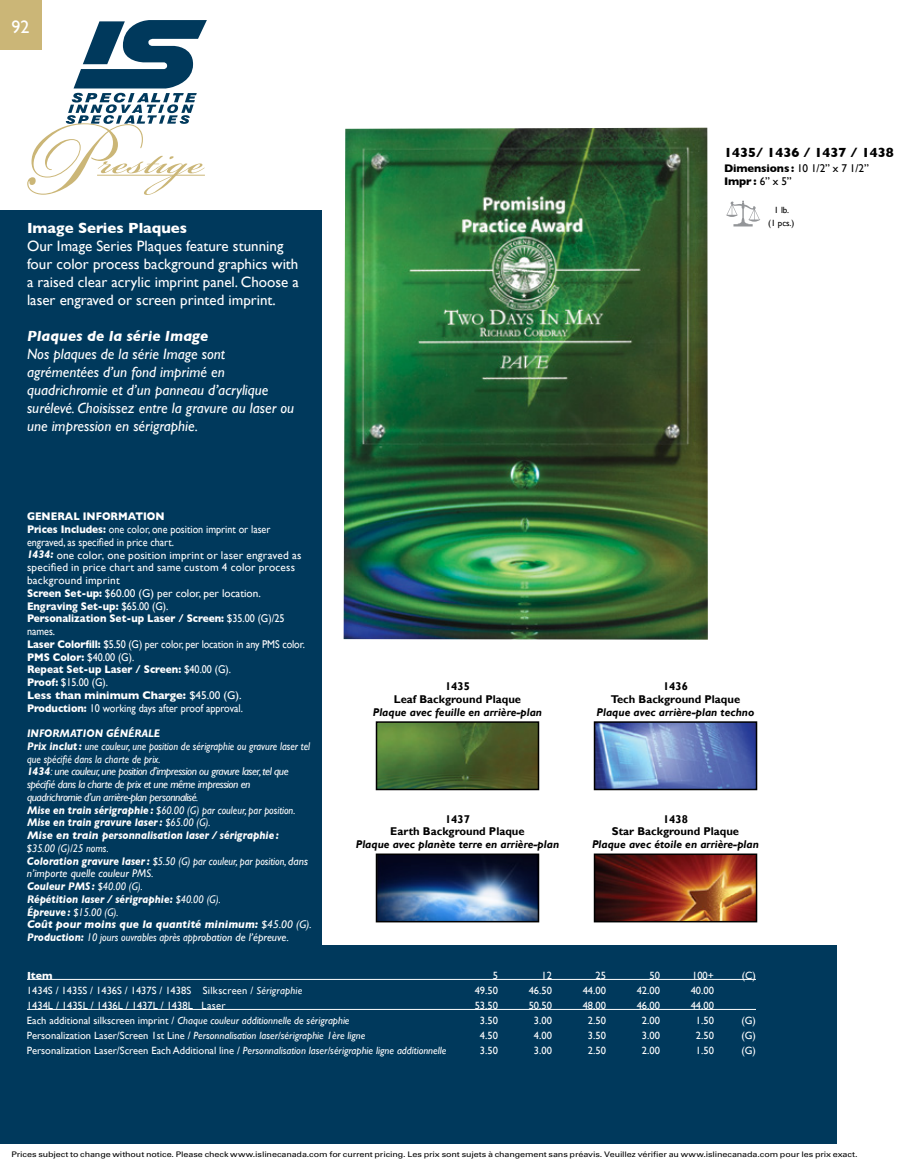
<style>
.page{position:relative;width:918px;height:1175px;background:#fff}
.page>*{position:absolute;margin:0;border:0;box-sizing:border-box;transform-origin:0 0}
.t1{font:18px "Gill Sans";color:#fff}
.t2{font:italic 15px/18px "Gill Sans";color:#fff}
.t3{font:15px/18px "Gill Sans";color:#fff}
.t4{font:italic 700 15px "Gill Sans";color:#fff}
.t5{font:700 15px "Gill Sans";color:#fff}
.t6{font:700 13.5px "Gill Sans";color:#000}
.t7{font:11.25px/12.8px "Gill Sans";color:#fff;scale:.9 1}
.t8{font:italic 11.25px/12.8px "Gill Sans";letter-spacing:-.04em;color:#fff}
.t9{font:italic 11.25px/12.8px "Gill Sans";color:#fff;scale:.9 1}
.t10{font:italic 700 11.25px "Gill Sans";color:#000}
.t11{font:700 11.25px/12.8px "Gill Sans";color:#000;text-align:center}
.t12{font:11.25px/12.8px "Gill Sans";color:#000}
.t13{font:italic 10.5px "Gill Sans";color:#fff}
.t14{font:10.5px "Gill Sans";color:#fff}
.t15{font:700 10.5px "Gill Sans";color:#fff}
.t16{font:9px/12.8px "Gill Sans";color:#000;text-align:center}
.t17{font:7.65px "Univers";letter-spacing:-.01em;color:#000;scale:1.18 1}
.s1{font-weight:700}
.s2{font-weight:700;font-style:italic}
.s3{font-style:inherit}
.s4{font-style:italic}
.s5{font-style:normal}
</style>
<div class="page">
<svg style="left:27px;top:20px;width:180px;height:175px"></svg>
<hr style="left:97px;top:175px;width:108px;height:1px;background:#cbb677">
<div style="left:0;top:210px;width:322px;height:890px;background:#00395c"></div>
<div style="left:0;top:945px;width:837px;height:199px;background:#00395c"></div>
<div style="left:0;top:0;width:41px;height:50px;background:#cbb677"></div>
<img style="left:344px;top:128px;width:364px;height:511px">
<svg style="left:726px;top:200px;width:34px;height:26px"></svg>
<hr style="left:27px;top:979px;width:729px;height:1px;background:#fff">
<hr style="left:27px;top:1009px;width:729px;height:1px;background:#fff">
<img style="left:379px;top:724px;width:157px;height:63px">
<div style="left:376px;top:721px;width:163px;height:69px;border:2px solid #000"></div>
<img style="left:597px;top:724px;width:157px;height:63px">
<div style="left:594px;top:721px;width:163px;height:69px;border:2px solid #000"></div>
<img style="left:379px;top:856px;width:157px;height:63px">
<div style="left:376px;top:853px;width:163px;height:69px;border:2px solid #000"></div>
<img style="left:597px;top:856px;width:157px;height:63px">
<div style="left:594px;top:853px;width:163px;height:69px;border:2px solid #000"></div>
<h1 class="t1" style="left:12px;top:16px;width:20px">92</h1>
<h2 class="t5" style="left:27px;top:216px;width:162px">Image Series Plaques</h2>
<h2 class="t3" style="left:27px;top:237px;width:274px">Our Image Series Plaques feature stunning four color process background graphics with a raised clear acrylic imprint panel. Choose a laser engraved or screen printed imprint.</h2>
<h2 class="t4" style="left:27px;top:327px;width:183px">Plaques de la série Image</h2>
<h2 class="t2" style="left:27px;top:345px;width:269px">Nos plaques de la série Image sont agrémentées d’un fond imprimé en quadrichromie et d’un panneau d’acrylique surélevé. Choisissez entre la gravure au laser ou une impression en sérigraphie.</h2>
<p class="t6" style="left:724px;top:141px;width:171px">1435/ 1436 / 1437 / 1438</p>
<p class="t12" style="left:724px;top:162px;width:146px"><span class="s1">Dimensions:</span> 10 1/2” x 7 1/2”<br><span class="s1">Impr:</span> 6” x 5”</p>
<p class="t16" style="left:768px;top:204px;width:28px">1 lb.<br>(1 pcs.)</p>
<p class="t7" style="left:27px;top:510px;width:310px"><span class="s1">General Information<br>Prices Includes:</span> one color, one position imprint or laser engraved, as specified in price chart.<br><span class="s2">1434:</span> one color, one position imprint or laser engraved as specified in price chart and same custom 4 color process background imprint<br><span class="s1">Screen Set-up:</span> $60.00 (G) per color, per location.<br><span class="s1">Engraving Set-up:</span> $65.00 (G).<br><span class="s1">Personalization Set-up Laser / Screen:</span> $35.00 (G)/25 names.<br><span class="s1">Laser Colorfill:</span> $5.50 (G) per color, per location in any PMS color.<br><span class="s1">PMS Color:</span> $40.00 (G).<br><span class="s1">Repeat Set-up Laser / Screen:</span> $40.00 (G).<br><span class="s1">Proof:</span> $15.00 (G).<br><span class="s1">Less than minimum Charge:</span> $45.00 (G).<br><span class="s1">Production:</span> 10 working days after proof approval.</p>
<p class="t8" style="left:27px;top:727px;width:285px"><span class="s1">Information GÉNÉRALE<br>Prix inclut :</span> <span class="s3">une couleur, une position de sérigraphie ou gravure laser tel que spécifié dans la charte de prix.<br></span><span class="s1">1434</span>: une couleur, une position d’impression ou gravure laser, tel que spécifié dans la charte de prix et une même impression en<br>quadrichromie d’un arrière-plan personnalisé.<br><span class="s1">Mise en train sérigraphie :</span> <span class="s3">$60.00 (G) par couleur, par position.<br></span><span class="s1">Mise en train gravure laser :</span> <span class="s3">$65.00 (G).<br></span><span class="s1">Mise en train personnalisation laser / sérigraphie :</span></p>
<p class="t9" style="left:27px;top:841px;width:318px">$35.00 (G)/25 noms.<br><span class="s1">Coloration gravure laser :</span> $5.50 (G) par couleur, par position, dans n’importe quelle couleur PMS.<br><span class="s1">Couleur PMS :</span> $40.00 (G).<br><span class="s1">Répétition laser / sérigraphie:</span> $40.00 (G).<br><span class="s1">Épreuve :</span> $15.00 (G).<br><span class="s1">Coût pour moins que la quantité minimum:</span> $45.00 (G).<br><span class="s1">Production:</span> 10 jours ouvrables après approbation de l’épreuve.</p>
<p class="t15" style="left:27px;top:966px;width:27px">Item</p>
<p class="t14" style="left:493px;top:968px;width:7px">5</p>
<p class="t14" style="left:542px;top:968px;width:12px">12</p>
<p class="t14" style="left:596px;top:968px;width:12px">25</p>
<p class="t14" style="left:650px;top:968px;width:12px">50</p>
<p class="t14" style="left:692px;top:968px;width:23px">100+</p>
<p class="t14" style="left:742px;top:968px;width:16px">(C)</p>
<p class="t14" style="left:27px;top:983px;width:277px">1434S / 1435S / 1436S / 1437S / 1438S Silkscreen / <span class="s4">Sérigraphie</span></p>
<p class="t14" style="left:475px;top:983px;width:25px">49.50</p>
<p class="t14" style="left:529px;top:983px;width:25px">46.50</p>
<p class="t14" style="left:583px;top:983px;width:25px">44.00</p>
<p class="t14" style="left:637px;top:983px;width:25px">42.00</p>
<p class="t14" style="left:691px;top:983px;width:25px">40.00</p>
<p class="t14" style="left:27px;top:999px;width:200px">1434L / 1435L / 1436L / 1437L / 1438L Laser</p>
<p class="t14" style="left:475px;top:999px;width:25px">53.50</p>
<p class="t14" style="left:529px;top:999px;width:25px">50.50</p>
<p class="t14" style="left:583px;top:999px;width:25px">48.00</p>
<p class="t14" style="left:637px;top:999px;width:25px">46.00</p>
<p class="t14" style="left:691px;top:999px;width:25px">44.00</p>
<p class="t13" style="left:27px;top:1014px;width:324px"><span class="s5">Each additional silkscreen imprint /</span> Chaque couleur additionnelle de sérigraphie</p>
<p class="t14" style="left:480px;top:1014px;width:20px">3.50</p>
<p class="t14" style="left:534px;top:1014px;width:20px">3.00</p>
<p class="t14" style="left:588px;top:1014px;width:20px">2.50</p>
<p class="t14" style="left:642px;top:1014px;width:20px">2.00</p>
<p class="t14" style="left:696px;top:1014px;width:20px">1.50</p>
<p class="t14" style="left:741px;top:1014px;width:16px">(G)</p>
<p class="t13" style="left:27px;top:1029px;width:340px"><span class="s5">Personalization Laser/Screen 1st Line /</span> Personnalisation laser/sérigraphie 1ère ligne</p>
<p class="t14" style="left:480px;top:1029px;width:20px">4.50</p>
<p class="t14" style="left:534px;top:1029px;width:20px">4.00</p>
<p class="t14" style="left:588px;top:1029px;width:20px">3.50</p>
<p class="t14" style="left:642px;top:1029px;width:20px">3.00</p>
<p class="t14" style="left:696px;top:1029px;width:20px">2.50</p>
<p class="t14" style="left:741px;top:1029px;width:16px">(G)</p>
<p class="t13" style="left:27px;top:1044px;width:421px"><span class="s5">Personalization Laser/Screen Each Additional line /</span> Personnalisation laser/sérigraphie ligne additionnelle</p>
<p class="t14" style="left:480px;top:1044px;width:20px">3.50</p>
<p class="t14" style="left:534px;top:1044px;width:20px">3.00</p>
<p class="t14" style="left:588px;top:1044px;width:20px">2.50</p>
<p class="t14" style="left:642px;top:1044px;width:20px">2.00</p>
<p class="t14" style="left:696px;top:1044px;width:20px">1.50</p>
<p class="t14" style="left:741px;top:1044px;width:16px">(G)</p>
<p class="t11" style="left:394px;top:680px;width:129px">1435<br>Leaf Background Plaque</p>
<p class="t10" style="left:373px;top:705px;width:171px">Plaque avec feuille en arrière-plan</p>
<p class="t11" style="left:611px;top:680px;width:131px">1436<br>Tech Background Plaque</p>
<p class="t10" style="left:597px;top:705px;width:159px">Plaque avec arrière-plan techno</p>
<p class="t11" style="left:390px;top:812px;width:136px">1437<br>Earth Background Plaque</p>
<p class="t10" style="left:356px;top:837px;width:205px">Plaque avec planète terre en arrière-plan</p>
<p class="t11" style="left:612px;top:812px;width:129px">1438<br>Star Background Plaque</p>
<p class="t10" style="left:592px;top:837px;width:168px">Plaque avec étoile en arrière-plan</p>
<p class="t17" style="left:11px;top:1149px;width:719px">Prices subject to change without notice. Please check www.islinecanada.com for current pricing. Les prix sont sujets à changement sans préavis. Veuillez vérifier au www.islinecanada.com pour les prix exact.</p>
</div>
